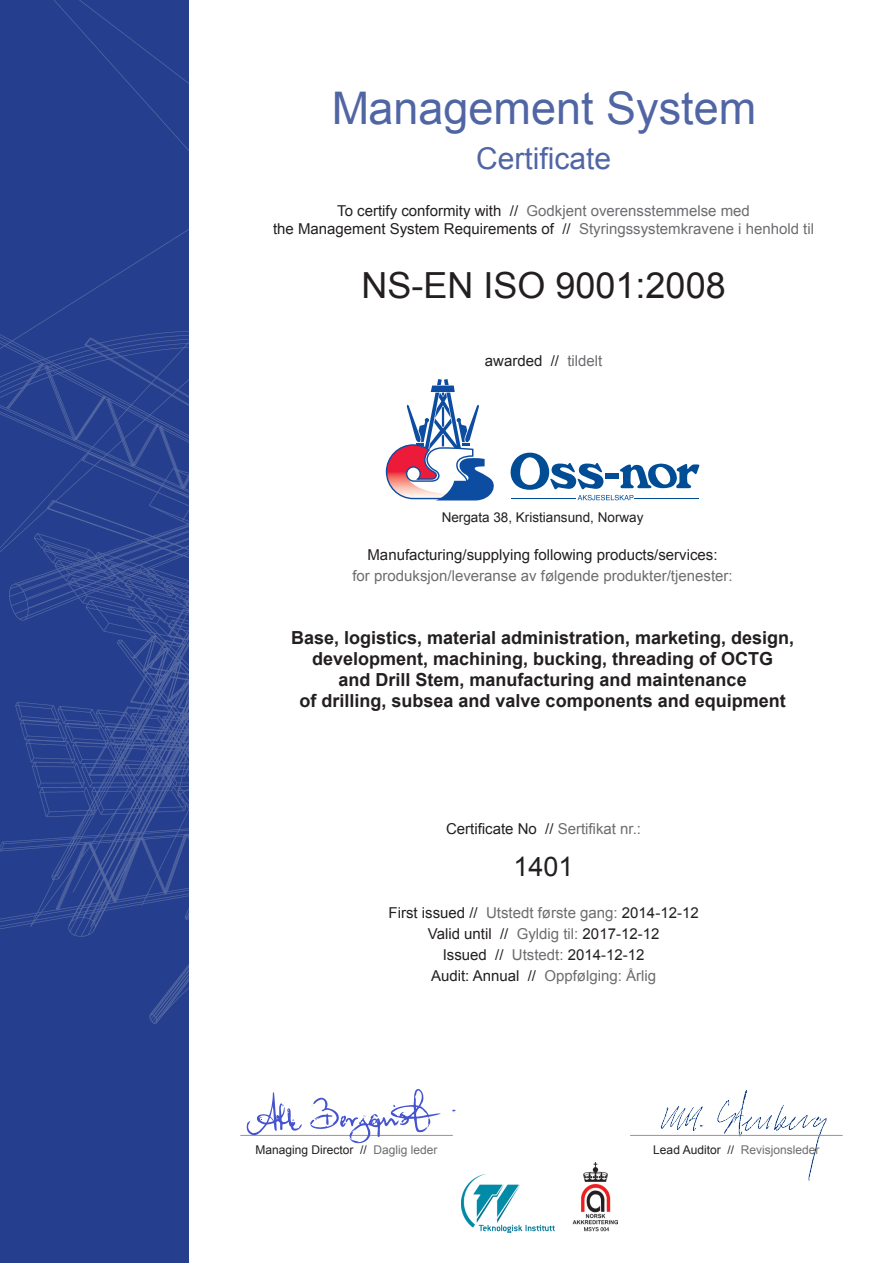
<style>
.page{position:relative;width:893px;height:1263px;background:#fff}
.page>*{position:absolute;margin:0;border:0;box-sizing:border-box;transform-origin:0 0}
.t1{font:45px "Arial";color:#253f8e}
.t2{font:36px "Arial";color:#231f20}
.t3{font:30px "Arial";color:#253f8e}
.t4{font:27px "Arial";color:#231f20}
.t5{font:700 18px "Arial";color:#231f20}
.t6{font:15px "Arial";color:#231f20}
.t7{font:15px "Arial";color:#6c6d70}
.t8{font:13.5px "Arial";color:#231f20}
.t9{font:12px "Arial";color:#231f20}
.t10{font:12px "Arial";color:#6c6d70}
.s1{color:#231f20}
.s2{color:#6c6d70}
</style>
<div class="page">
<img style="left:659px;top:1090px;width:168px;height:91px">
<div style="left:0;top:0;width:188px;height:1263px;background:#253f8e"></div>
<hr style="left:240px;top:1135px;width:213px;height:1px;background:#939598">
<hr style="left:630px;top:1135px;width:213px;height:1px;background:#939598">
<img style="left:461px;top:1162px;width:156px;height:70px">
<img style="left:0;top:0;width:188px;height:1024px">
<svg style="left:385px;top:379px;width:314px;height:121px"></svg>
<svg style="left:246px;top:1092px;width:56px;height:44px"></svg>
<svg style="left:310px;top:1089px;width:131px;height:55px"></svg>
<h1 class="t1" style="left:331px;top:79px;width:427px">Management System</h1>
<h3 class="t3" style="left:476px;top:139px;width:137px">Certificate</h3>
<p class="t7" style="left:337px;top:201px;width:414px"><span class="s1">To certify conformity with //</span> Godkjent overensstemmelse med</p>
<p class="t6" style="left:273px;top:219px;width:543px">the Management System Requirements of // <span class="s2">Styringssystemkravene i henhold til</span></p>
<p class="t2" style="left:361px;top:262px;width:366px">NS-EN ISO 9001:2008</p>
<p class="t6" style="left:485px;top:351px;width:119px">awarded // <span class="s2">tildelt</span></p>
<p class="t8" style="left:442px;top:509px;width:203px">Nergata 38, Kristiansund, Norway</p>
<p class="t6" style="left:367px;top:545px;width:352px">Manufacturing/supplying following products/services:</p>
<p class="t7" style="left:352px;top:566px;width:382px">for produksjon/leveranse av følgende produkter/tjenester:</p>
<p class="t5" style="left:291px;top:625px;width:505px">Base, logistics, material administration, marketing, design,</p>
<p class="t5" style="left:312px;top:646px;width:463px">development, machining, bucking, threading of OCTG</p>
<p class="t5" style="left:339px;top:667px;width:410px">and Drill Stem, manufacturing and maintenance</p>
<p class="t5" style="left:300px;top:688px;width:488px">of drilling, subsea and valve components and equipment</p>
<p class="t6" style="left:446px;top:818px;width:197px">Certificate No // <span class="s2">Sertifikat nr.:</span></p>
<p class="t4" style="left:514px;top:848px;width:62px">1401</p>
<p class="t6" style="left:388px;top:902px;width:312px">First issued // <span class="s2">Utstedt første gang:</span> 2014-12-12</p>
<p class="t6" style="left:428px;top:923px;width:233px">Valid until // <span class="s2">Gyldig til:</span> 2017-12-12</p>
<p class="t6" style="left:443px;top:944px;width:203px">Issued // <span class="s2">Utstedt:</span> 2014-12-12</p>
<p class="t7" style="left:431px;top:965px;width:227px"><span class="s1">Audit: Annual //</span> Oppfølging: Årlig</p>
<p class="t9" style="left:255px;top:1141px;width:184px">Managing Director // <span class="s2">Daglig leder</span></p>
<p class="t10" style="left:653px;top:1141px;width:168px"><span class="s1">Lead Auditor //</span> Revisjonsleder</p>
</div>
